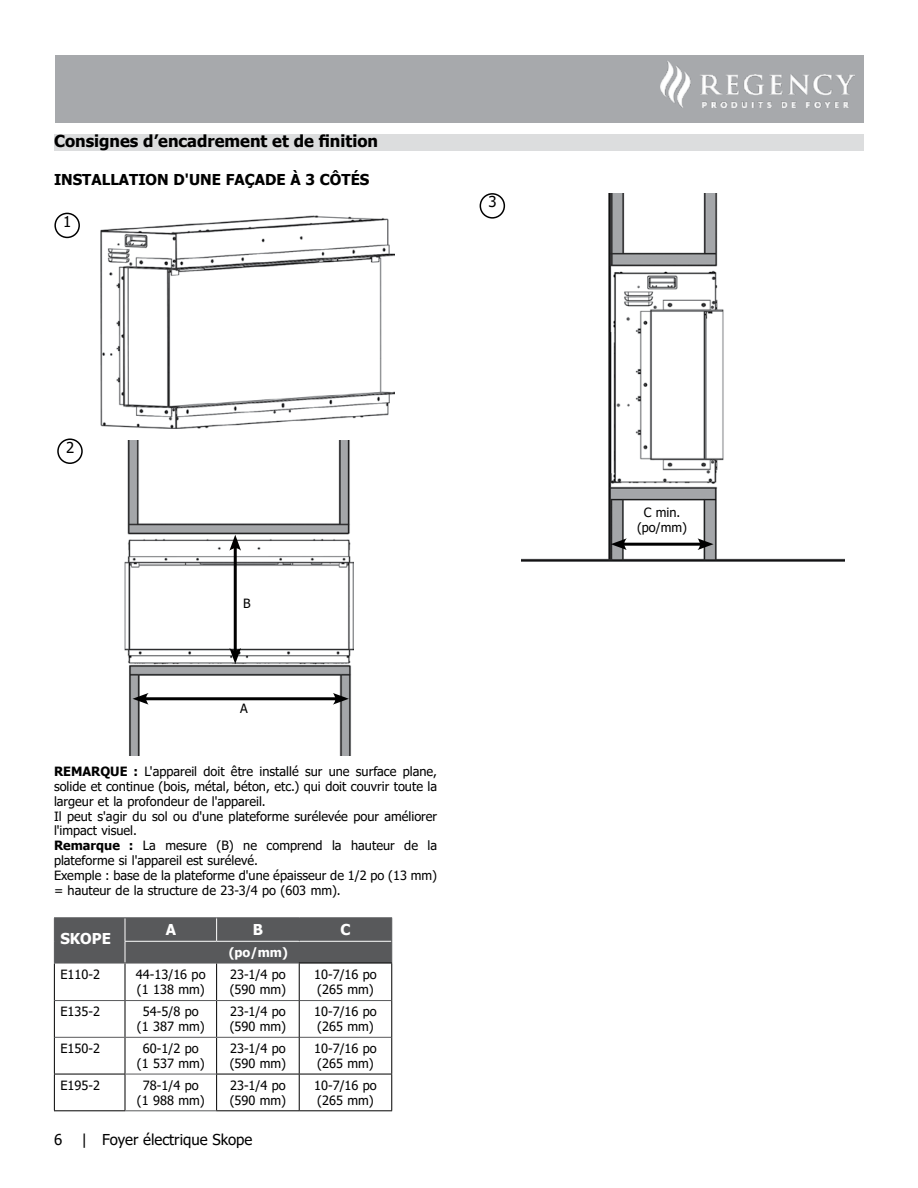
<style>
.page{position:relative;width:918px;height:1188px;background:#fff}
.page>*{position:absolute;margin:0;border:0;box-sizing:border-box;transform-origin:0 0}
.t1{font:700 16.5px "Tahoma";color:#000}
.t2{font:700 15px "Tahoma";color:#000}
.t3{font:15px "Tahoma";color:#000}
.t4{font:700 15px "Tahoma";color:#fff}
.t5{font:12.75px/15px "Tahoma";color:#000}
.t6{font:700 12.75px "Tahoma";color:#fff}
.s1{font-weight:700}
</style>
<div class="page">
<div style="left:56px;top:55px;width:808px;height:67px;background:#a7a9ac"></div>
<img style="left:661px;top:61px;width:194px;height:46px">
<div style="left:54px;top:135px;width:810px;height:16px;background:#dcddde"></div>
<hr style="left:299px;top:1074px;width:93px;height:1px;background:#000">
<hr style="left:216px;top:1074px;width:83px;height:1px;background:#000">
<hr style="left:54px;top:1074px;width:71px;height:1px;background:#000">
<hr style="left:216px;top:1110px;width:83px;height:1px;background:#000">
<hr style="left:54px;top:1110px;width:71px;height:1px;background:#000">
<hr style="left:216px;top:963px;width:1px;height:37px;background:#000">
<hr style="left:125px;top:963px;width:1px;height:37px;background:#000">
<hr style="left:54px;top:963px;width:1px;height:38px;background:#000">
<hr style="left:216px;top:1001px;width:1px;height:36px;background:#000">
<hr style="left:125px;top:1001px;width:1px;height:36px;background:#000">
<hr style="left:54px;top:1001px;width:1px;height:36px;background:#000">
<hr style="left:216px;top:1038px;width:1px;height:36px;background:#000">
<hr style="left:125px;top:1038px;width:1px;height:36px;background:#000">
<hr style="left:54px;top:1037px;width:1px;height:37px;background:#000">
<hr style="left:216px;top:1074px;width:1px;height:36px;background:#000">
<hr style="left:125px;top:1074px;width:1px;height:36px;background:#000">
<hr style="left:54px;top:1074px;width:1px;height:36px;background:#000">
<hr style="left:217px;top:963px;width:82px;height:1px;background:#58595b">
<hr style="left:125px;top:963px;width:92px;height:1px;background:#58595b">
<hr style="left:54px;top:963px;width:71px;height:1px;background:#58595b">
<hr style="left:300px;top:1000px;width:91px;height:1px;background:#58595b">
<hr style="left:217px;top:1000px;width:82px;height:1px;background:#58595b">
<hr style="left:125px;top:1000px;width:92px;height:1px;background:#58595b">
<hr style="left:55px;top:1000px;width:70px;height:1px;background:#58595b">
<hr style="left:300px;top:1037px;width:91px;height:1px;background:#58595b">
<hr style="left:217px;top:1037px;width:82px;height:1px;background:#58595b">
<hr style="left:125px;top:1037px;width:92px;height:1px;background:#58595b">
<hr style="left:55px;top:1037px;width:70px;height:1px;background:#58595b">
<hr style="left:125px;top:1074px;width:91px;height:1px;background:#58595b">
<hr style="left:125px;top:1110px;width:91px;height:1px;background:#58595b">
<hr style="left:299px;top:917px;width:93px;height:1px;background:#58595b">
<hr style="left:217px;top:917px;width:82px;height:1px;background:#58595b">
<hr style="left:125px;top:917px;width:92px;height:1px;background:#58595b">
<hr style="left:54px;top:917px;width:71px;height:1px;background:#58595b">
<div style="left:54px;top:918px;width:338px;height:45px;background:#58595b"></div>
<hr style="left:299px;top:963px;width:93px;height:1px;background:#000">
<hr style="left:391px;top:963px;width:1px;height:38px;background:#000">
<hr style="left:299px;top:963px;width:1px;height:38px;background:#000">
<hr style="left:391px;top:1001px;width:1px;height:36px;background:#000">
<hr style="left:299px;top:1001px;width:1px;height:36px;background:#000">
<hr style="left:391px;top:1037px;width:1px;height:37px;background:#000">
<hr style="left:299px;top:1037px;width:1px;height:37px;background:#000">
<hr style="left:391px;top:1074px;width:1px;height:36px;background:#000">
<hr style="left:299px;top:1074px;width:1px;height:36px;background:#000">
<hr style="left:299px;top:1110px;width:93px;height:1px;background:#000">
<img style="left:125px;top:441px;width:229px;height:315px">
<div style="left:57px;top:438px;width:26px;height:26px;border:2px solid #000;border-radius:50%"></div>
<hr style="left:143px;top:697px;width:195px;height:3px;background:#000">
<svg style="left:133px;top:693px;width:16px;height:12px"></svg>
<svg style="left:333px;top:693px;width:16px;height:12px"></svg>
<hr style="left:234px;top:545px;width:3px;height:109px;background:#000">
<svg style="left:229px;top:648px;width:12px;height:16px"></svg>
<svg style="left:229px;top:535px;width:12px;height:16px"></svg>
<img style="left:101px;top:216px;width:293px;height:212px">
<div style="left:54px;top:213px;width:26px;height:25px;border:2px solid #000;border-radius:50%"></div>
<img style="left:521px;top:194px;width:323px;height:367px">
<div style="left:480px;top:193px;width:25px;height:26px;border:2px solid #000;border-radius:50%"></div>
<hr style="left:621px;top:543px;width:82px;height:3px;background:#000">
<svg style="left:611px;top:538px;width:16px;height:12px"></svg>
<svg style="left:697px;top:538px;width:17px;height:12px"></svg>
<p class="t1" style="left:54px;top:130px;width:326px">Consignes d’encadrement et de finition</p>
<p class="t2" style="left:54px;top:169px;width:317px">INSTALLATION D'UNE FAÇADE À 3 CÔTÉS</p>
<p class="t3" style="left:63px;top:211px;width:10px">1</p>
<p class="t3" style="left:488px;top:192px;width:10px">3</p>
<p class="t3" style="left:66px;top:437px;width:10px">2</p>
<p class="t5" style="left:243px;top:597px;width:9px">B</p>
<p class="t5" style="left:240px;top:701px;width:9px">A</p>
<p class="t5" style="left:54px;top:764px;width:385px"><span class="s1">REMARQUE :</span> L'appareil doit être installé sur une surface plane, solide et continue (bois, métal, béton, etc.) qui doit couvrir toute la largeur et la profondeur de l'appareil.<br>Il peut s'agir du sol ou d'une plateforme surélevée pour améliorer l'impact visuel.<br><span class="s1">Remarque :</span> La mesure (B) ne comprend la hauteur de la plateforme si l'appareil est surélevé.<br>Exemple : base de la plateforme d'une épaisseur de 1/2 po (13 mm) = hauteur de la structure de 23-3/4 po (603 mm).</p>
<p class="t4" style="left:60px;top:928px;width:52px">SKOPE</p>
<p class="t4" style="left:166px;top:919px;width:12px">A</p>
<p class="t4" style="left:253px;top:919px;width:12px">B</p>
<p class="t4" style="left:340px;top:919px;width:12px">C</p>
<p class="t6" style="left:229px;top:943px;width:61px">(po/mm)</p>
<p class="t5" style="left:60px;top:967px;width:41px">E110-2</p>
<p class="t5" style="left:136px;top:967px;width:71px">44-13/16 po (1 138 mm)</p>
<p class="t5" style="left:230px;top:967px;width:58px">23-1/4 po (590 mm)</p>
<p class="t5" style="left:314px;top:967px;width:64px">10-7/16 po (265 mm)</p>
<p class="t5" style="left:60px;top:1005px;width:41px">E135-2</p>
<p class="t5" style="left:137px;top:1005px;width:69px;text-align:center">54-5/8 po (1 387 mm)</p>
<p class="t5" style="left:230px;top:1005px;width:58px">23-1/4 po (590 mm)</p>
<p class="t5" style="left:314px;top:1005px;width:64px">10-7/16 po (265 mm)</p>
<p class="t5" style="left:60px;top:1042px;width:41px">E150-2</p>
<p class="t5" style="left:137px;top:1042px;width:69px;text-align:center">60-1/2 po (1 537 mm)</p>
<p class="t5" style="left:230px;top:1042px;width:58px">23-1/4 po (590 mm)</p>
<p class="t5" style="left:314px;top:1042px;width:64px">10-7/16 po (265 mm)</p>
<p class="t5" style="left:60px;top:1078px;width:41px">E195-2</p>
<p class="t5" style="left:137px;top:1078px;width:69px;text-align:center">78-1/4 po (1 988 mm)</p>
<p class="t5" style="left:230px;top:1078px;width:58px">23-1/4 po (590 mm)</p>
<p class="t5" style="left:314px;top:1078px;width:64px">10-7/16 po (265 mm)</p>
<p class="t3" style="left:54px;top:1130px;width:10px">6</p>
<p class="t3" style="left:82px;top:1130px;width:172px">| Foyer électrique Skope</p>
<p class="t5" style="left:637px;top:505px;width:52px;text-align:center">C min. (po/mm)</p>
</div>
